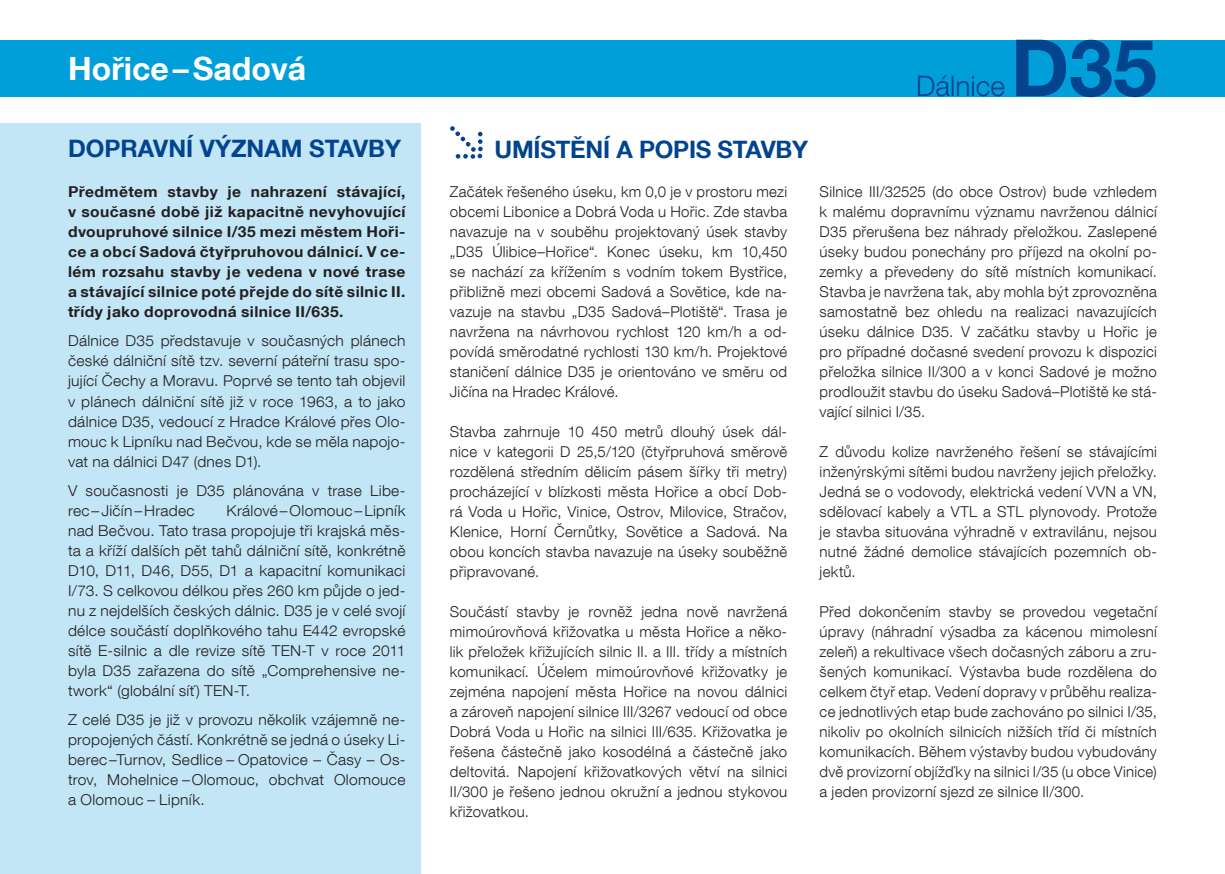
<style>
.page{position:relative;width:1225px;height:874px;background:#fff}
.page>*{position:absolute;margin:0;border:0;box-sizing:border-box;transform-origin:0 0}
.t1{font:700 78.8px "Helvetica Neue LT Com";color:#02448d}
.t2{font:700 32px "Helvetica Neue LT Com";color:#fff}
.t3{font:300 28.2px "Helvetica Neue LT Com";color:#02448d}
.t4{font:700 24px "Helvetica Neue LT Com";letter-spacing:-.01em;color:#02448d}
.t5{font:300 15px/20px "Helvetica Neue LT Com";letter-spacing:.015em;color:#231f20;text-align:justify}
.t6{font:300 15px/20px "Helvetica Neue LT Com";letter-spacing:.015em;color:#231f20;text-align:justify;scale:1.04 1}
.t7{font:700 15px/20px "Helvetica Neue LT Com";letter-spacing:.025em;color:#231f20;text-align:justify;scale:1.04 1}
</style>
<div class="page">
<div style="left:0;top:40px;width:1225px;height:56px;background:#009fda"></div>
<div style="left:0;top:123px;width:421px;height:750px;background:#c3e6f6"></div>
<svg style="left:450px;top:126px;width:33px;height:33px"></svg>
<p class="t2" style="left:68px;top:48px;width:239px">Hořice – Sadová</p>
<p class="t4" style="left:68px;top:133px;width:334px">DOPRAVNÍ VÝZNAM STAVBY</p>
<p class="t7" style="left:68px;top:181px;width:326px">Předmětem stavby je nahrazení stávající, v současné době již kapacitně nevyhovující dvoupruhové silnice I/35 mezi městem Hoři&shy;ce a obcí Sadová čtyřpruhovou dálnicí. V ce&shy;lém rozsahu stavby je vedena v nové trase a stávající silnice poté přejde do sítě silnic II. třídy jako doprovodná silnice II/635.</p>
<p class="t6" style="left:68px;top:330px;width:326px">Dálnice D35 představuje v současných plánech české dálniční sítě tzv. severní páteřní trasu spo&shy;jující Čechy a Moravu. Poprvé se tento tah objevil v plánech dálniční sítě již v roce 1963, a to jako dálnice D35, vedoucí z Hradce Králové přes Olo&shy;mouc k Lipníku nad Bečvou, kde se měla napojo&shy;vat na dálnici D47 (dnes D1).</p>
<p class="t6" style="left:68px;top:480px;width:326px">V současnosti je D35 plánována v trase Libe&shy;rec–Jičín–Hradec</p>
<p class="t6" style="left:68px;top:500px;width:326px;text-indent:158px">Králové–Olomouc–Lipník nad Bečvou. Tato trasa propojuje tři krajská měs&shy;ta a kříží dalších pět tahů dálniční sítě, konkrétně D10, D11, D46, D55, D1 a kapacitní komunikaci I/73. S celkovou délkou přes 260 km půjde o jed&shy;nu z nejdelších českých dálnic. D35 je v celé svojí délce součástí doplňkového tahu E442 evropské sítě E-silnic a dle revize sítě TEN-T v roce 2011 byla D35 zařazena do sítě „Comprehensive ne&shy;twork“ (globální síť) TEN-T.</p>
<p class="t6" style="left:68px;top:709px;width:326px">Z celé D35 je již v provozu několik vzájemně ne&shy;propojených částí. Konkrétně se jedná o úseky Li&shy;berec–Turnov, Sedlice – Opatovice – Časy – Os&shy;trov, Mohelnice –Olomouc, obchvat Olomouce a Olomouc – Lipník.</p>
<p class="t3" style="left:916px;top:69px;width:90px">Dálnice</p>
<p class="t1" style="left:1010px;top:18px;width:148px">D35</p>
<p class="t4" style="left:494px;top:134px;width:315px">UMÍSTĚNÍ A POPIS STAVBY</p>
<p class="t5" style="left:450px;top:181px;width:339px">Začátek řešeného úseku, km 0,0 je v prostoru mezi obcemi Libonice a Dobrá Voda u Hořic. Zde stavba navazuje na v souběhu projektovaný úsek stavby „D35 Úlibice–Hořice“. Konec úseku, km 10,450 se nachází za křížením s vodním tokem Bystřice, přibližně mezi obcemi Sadová a Sovětice, kde na&shy;vazuje na stavbu „D35 Sadová–Plotiště“. Trasa je navržena na návrhovou rychlost 120 km/h a od&shy;povídá směrodatné rychlosti 130 km/h. Projektové staničení dálnice D35 je orientováno ve směru od Jičína na Hradec Králové.</p>
<p class="t5" style="left:450px;top:421px;width:339px">Stavba zahrnuje 10 450 metrů dlouhý úsek dál&shy;nice v kategorii D 25,5/120 (čtyřpruhová směrově rozdělená středním dělicím pásem šířky tři metry) procházející v blízkosti města Hořice a obcí Dob&shy;rá Voda u Hořic, Vinice, Ostrov, Milovice, Stračov, Klenice, Horní Černůtky, Sovětice a Sadová. Na obou koncích stavba navazuje na úseky souběžně připravované.</p>
<p class="t5" style="left:450px;top:601px;width:339px">Součástí stavby je rovněž jedna nově navržená mimoúrovňová křižovatka u města Hořice a něko&shy;lik přeložek křižujících silnic II. a III. třídy a místních komunikací. Účelem mimoúrovňové křižovatky je zejména napojení města Hořice na novou dálnici a zároveň napojení silnice III/3267 vedoucí od obce Dobrá Voda u Hořic na silnici III/635. Křižovatka je řešena částečně jako kosodélná a částečně jako deltovitá. Napojení křižovatkových větví na silnici II/300 je řešeno jednou okružní a jednou stykovou křižovatkou.</p>
<p class="t5" style="left:819px;top:181px;width:339px">Silnice III/32525 (do obce Ostrov) bude vzhledem k malému dopravnímu významu navrženou dálnicí D35 přerušena bez náhrady přeložkou. Zaslepené úseky budou ponechány pro příjezd na okolní po&shy;zemky a převedeny do sítě místních komunikací.<br>Stavba je navržena tak, aby mohla být zprovozněna samostatně bez ohledu na realizaci navazujících úseku dálnice D35. V začátku stavby u Hořic je pro případné dočasné svedení provozu k dispozici přeložka silnice II/300 a v konci Sadové je možno prodloužit stavbu do úseku Sadová–Plotiště ke stá&shy;vající silnici I/35.</p>
<p class="t5" style="left:819px;top:441px;width:339px">Z důvodu kolize navrženého řešení se stávajícími inženýrskými sítěmi budou navrženy jejich přeložky.<br>Jedná se o vodovody, elektrická vedení VVN a VN, sdělovací kabely a VTL a STL plynovody. Protože je stavba situována výhradně v extravilánu, nejsou nutné žádné demolice stávajících pozemních ob&shy;jektů.</p>
<p class="t5" style="left:819px;top:601px;width:339px">Před dokončením stavby se provedou vegetační úpravy (náhradní výsadba za kácenou mimolesní zeleň) a rekultivace všech dočasných záboru a zru&shy;šených komunikací. Výstavba bude rozdělena do celkem čtyř etap. Vedení dopravy v průběhu realiza&shy;ce jednotlivých etap bude zachováno po silnici I/35, nikoliv po okolních silnicích nižších tříd či místních komunikacích. Během výstavby budou vybudovány dvě provizorní objížďky na silnici I/35 (u obce Vinice) a jeden provizorní sjezd ze silnice II/300.</p>
</div>
